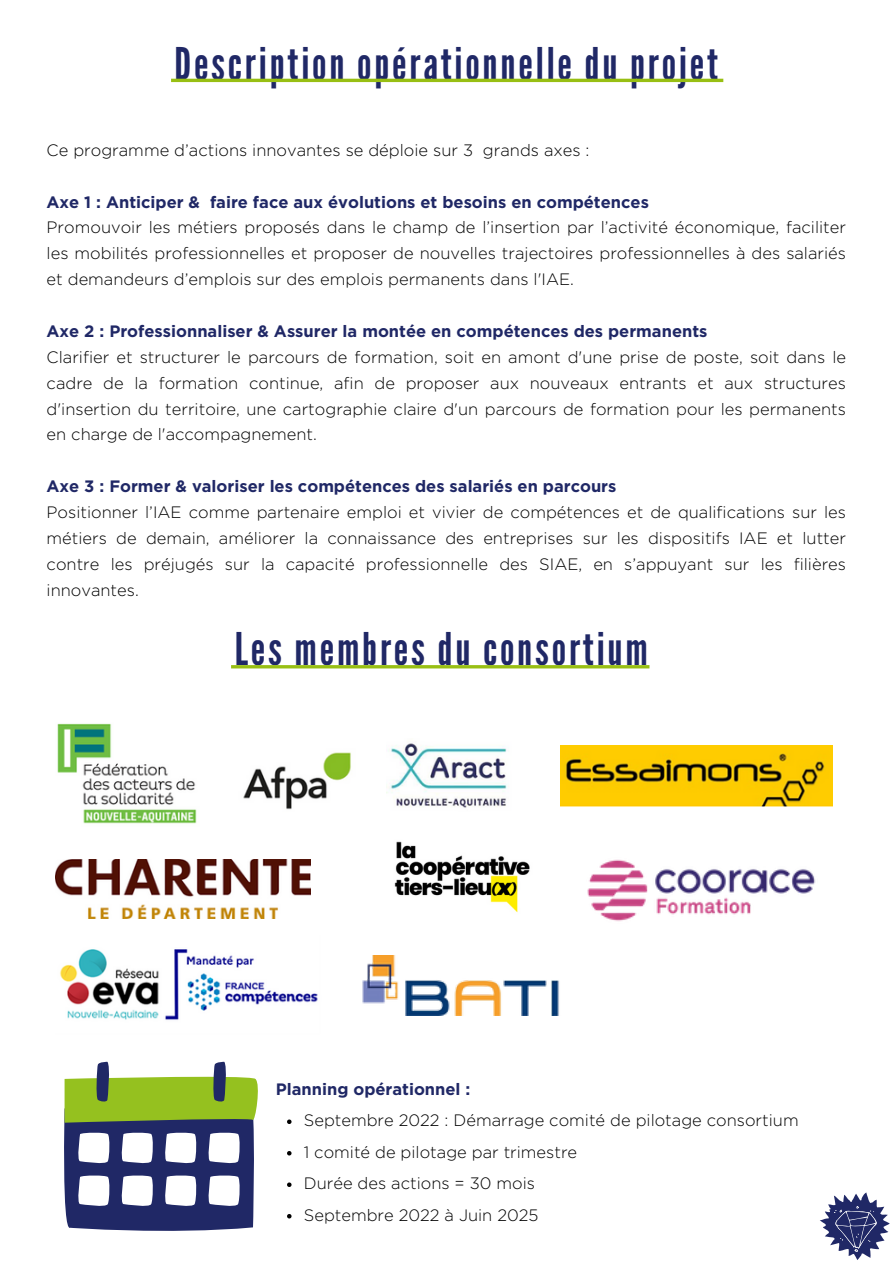
<style>
.page{position:relative;width:893px;height:1264px;background:#fff}
.page>*{position:absolute;margin:0;border:0;box-sizing:border-box;transform-origin:0 0}
.t1{font:45px "League Gothic";letter-spacing:.06em;color:#202866}
.t2{font:300 16.5px/25.8px "Gotham";color:#000;text-align:justify}
.t3{font:700 16.5px "Gotham";color:#202866}
</style>
<div class="page">
<svg style="left:820px;top:1192px;width:70px;height:68px"></svg>
<svg style="left:64px;top:1061px;width:194px;height:170px"></svg>
<img style="left:57px;top:723px;width:140px;height:101px">
<img style="left:243px;top:752px;width:108px;height:58px">
<img style="left:55px;top:859px;width:255px;height:59px">
<img style="left:387px;top:743px;width:120px;height:65px">
<img style="left:560px;top:745px;width:272px;height:61px">
<img style="left:60px;top:949px;width:258px;height:71px">
<img style="left:394px;top:841px;width:136px;height:72px">
<img style="left:362px;top:955px;width:197px;height:60px">
<hr style="left:231px;top:665px;width:418px;height:3px;background:#98bf13">
<img style="left:587px;top:859px;width:229px;height:63px">
<hr style="left:171px;top:79px;width:552px;height:3px;background:#98bf13">
<svg style="left:287px;top:1119px;width:4px;height:4px"></svg>
<svg style="left:287px;top:1151px;width:4px;height:4px"></svg>
<svg style="left:287px;top:1182px;width:4px;height:4px"></svg>
<svg style="left:287px;top:1214px;width:4px;height:4px"></svg>
<p class="t1" style="left:174px;top:38px;width:545px">Description opérationnelle du projet</p>
<p class="t2" style="left:47px;top:138px;width:544px">Ce programme d’actions innovantes se déploie sur 3 grands axes :</p>
<p class="t3" style="left:47px;top:194px;width:603px">Axe 1 : Anticiper &amp; faire face aux évolutions et besoins en compétences</p>
<p class="t2" style="left:47px;top:215px;width:800px">Promouvoir les métiers proposés dans le champ de l’insertion par l’activité économique, faciliter les mobilités professionnelles et proposer de nouvelles trajectoires professionnelles à des salariés et demandeurs d’emplois sur des emplois permanents dans l'IAE.</p>
<p class="t3" style="left:47px;top:324px;width:662px">Axe 2 : Professionnaliser &amp; Assurer la montée en compétences des permanents</p>
<p class="t2" style="left:47px;top:345px;width:800px">Clarifier et structurer le parcours de formation, soit en amont d'une prise de poste, soit dans le cadre de la formation continue, afin de proposer aux nouveaux entrants et aux structures d'insertion du territoire, une cartographie claire d'un parcours de formation pour les permanents en charge de l'accompagnement.</p>
<p class="t3" style="left:47px;top:479px;width:571px">Axe 3 : Former &amp; valoriser les compétences des salariés en parcours</p>
<p class="t2" style="left:47px;top:500px;width:800px">Positionner l’IAE comme partenaire emploi et vivier de compétences et de qualifications sur les métiers de demain, améliorer la connaissance des entreprises sur les dispositifs IAE et lutter contre les préjugés sur la capacité professionnelle des SIAE, en s’appuyant sur les filières innovantes.</p>
<p class="t1" style="left:235px;top:623px;width:414px">Les membres du consortium</p>
<p class="t3" style="left:276px;top:1081px;width:196px">Planning opérationnel :</p>
<p class="t2" style="left:304px;top:1108px;width:496px">Septembre 2022 : Démarrage comité de pilotage consortium</p>
<p class="t2" style="left:304px;top:1139px;width:275px">1 comité de pilotage par trimestre</p>
<p class="t2" style="left:304px;top:1171px;width:233px">Durée des actions = 30 mois</p>
<p class="t2" style="left:304px;top:1202px;width:236px">Septembre 2022 à Juin 2025</p>
</div>
